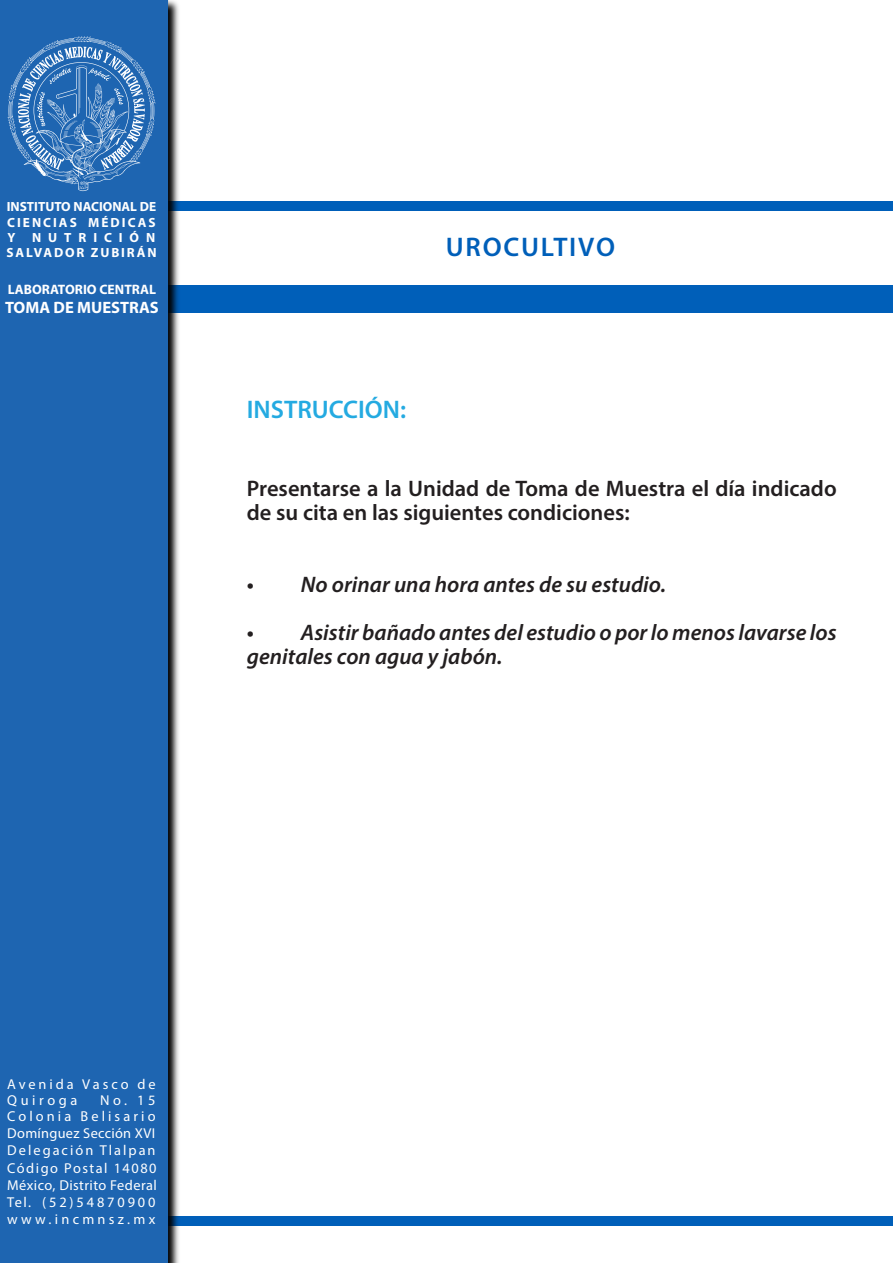
<style>
.page{position:relative;width:893px;height:1263px;background:#fff}
.page>*{position:absolute;margin:0;border:0;box-sizing:border-box;transform-origin:0 0}
.t1{font:600 27px "Myriad Pro";letter-spacing:.065em;color:#005fb9}
.t2{font:600 25.5px "Myriad Pro";color:#24aae1}
.t3{font:italic 600 22.5px/24px "Myriad Pro";color:#231f20}
.t4{font:600 22.5px/24px "Myriad Pro";color:#231f20}
.t5{font:700 16.5px "Myriad Pro";color:#fff}
.t6{font:14.4px/17.1px "Myriad Pro";letter-spacing:.2em;color:#fff}
.t7{font:700 13.65px "Myriad Pro";color:#fff}
.t8{font:700 13.35px/15.3px "Myriad Pro";letter-spacing:.15em;color:#fff;text-align:justify}
</style>
<div class="page">
<div style="left:0;top:201px;width:893px;height:10px;background:#005fb9"></div>
<div style="left:0;top:1216px;width:893px;height:10px;background:#005fb9"></div>
<div style="left:0;top:285px;width:893px;height:28px;background:#005fb9"></div>
<div style="left:0;top:0;width:179px;height:1263px;background:#1e65b1"></div>
<svg style="left:8px;top:36px;width:148px;height:155px;background:#437ebd"></svg>
<p class="t8" style="left:6px;top:199px;width:152px">INSTITUTO NACIONAL DE CIENCIAS MÉDICAS Y NUTRICIÓN SALVADOR ZUBIRÁN</p>
<p class="t7" style="left:8px;top:280px;width:150px">LABORATORIO CENTRAL</p>
<p class="t5" style="left:5px;top:297px;width:155px">TOMA DE MUESTRAS</p>
<h1 class="t1" style="left:446px;top:230px;width:171px">UROCULTIVO</h1>
<h2 class="t2" style="left:247px;top:393px;width:161px">INSTRUCCIÓN:</h2>
<h3 class="t4" style="left:247px;top:475px;width:591px">Presentarse a la Unidad de Toma de Muestra el día indicado de su cita en las siguientes condiciones:</h3>
<h3 class="t3" style="left:247px;top:571px;width:421px">• No orinar una hora antes de su estudio.</h3>
<h3 class="t3" style="left:247px;top:619px;width:591px">• Asistir bañado antes del estudio o por lo menos lavarse los genitales con agua y jabón.</h3>
<p class="t6" style="left:7px;top:1076px;width:150px;line-height:15.9px">Avenida Vasco de<br>Quiroga</p>
<p class="t6" style="left:7px;top:1091px;width:151px;text-align:justify;text-indent:93px">No. 15<br>Colonia Belisario Domínguez Sección XVI Delegación Tlalpan Código Postal 14080<br>México, Distrito Federal Tel. (52)54870900 www.incmnsz.mx</p>
</div>
